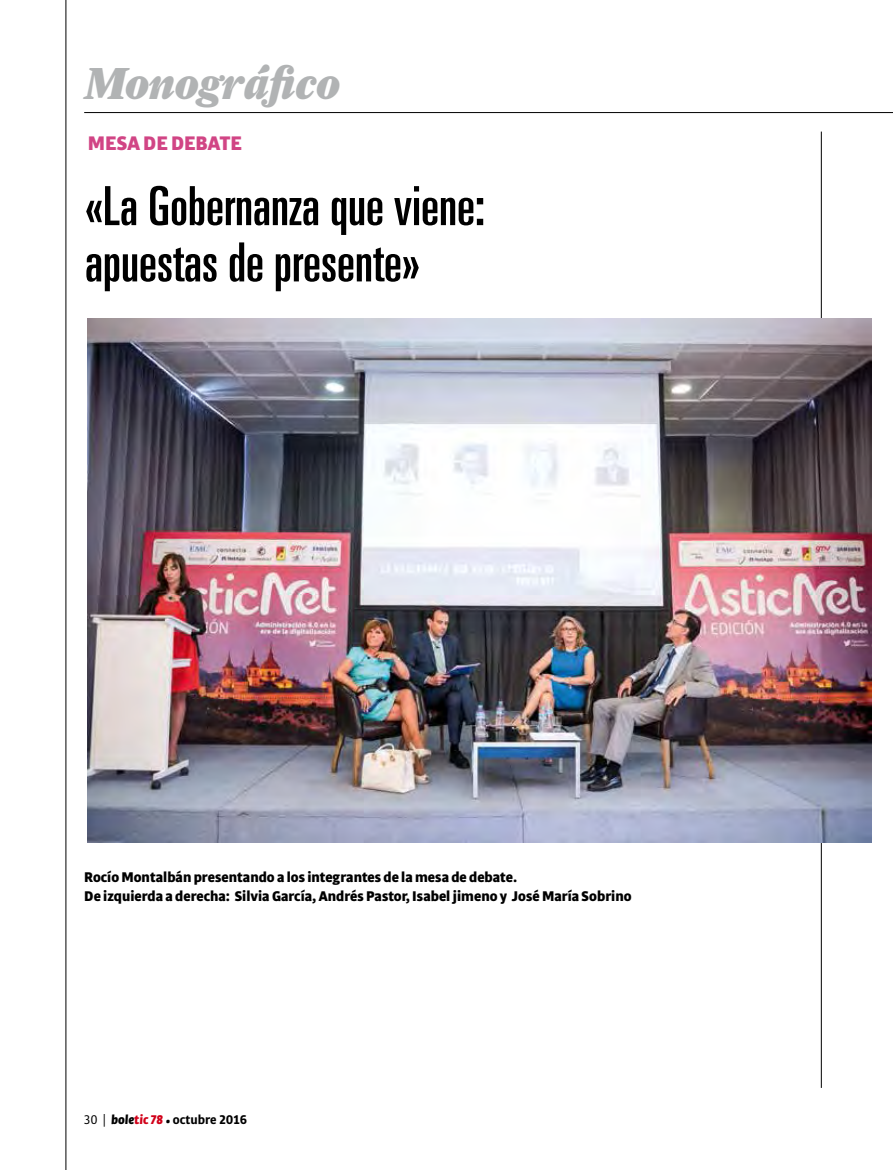
<style>
.page{position:relative;width:893px;height:1170px;background:#fff}
.page>*{position:absolute;margin:0;border:0;box-sizing:border-box;transform-origin:0 0}
.t1{font:ultra-condensed 54px/56.2px "Univers LT Std";color:#000}
.t2{font:italic 900 45px "Farnham Display";color:#b1b3b4}
.t3{font:900 21px "Bulo";color:#d14585}
.t4{font:900 15px/18.8px "Bulo";color:#000}
.t5{font:700 13.5px "Bulo";color:#000}
.s1{font-weight:400}
.s2{font-family:"Benton Gothic";font-weight:400}
.s3{font-weight:900;font-style:italic}
.s4{font-weight:900;font-style:italic;color:#d10019}
</style>
<div class="page">
<hr style="left:84px;top:112px;width:809px;height:1px;background:#000">
<hr style="left:66px;top:0;width:1px;height:1169px;background:#000">
<hr style="left:821px;top:132px;width:1px;height:955px;background:#000">
<img style="left:88px;top:319px;width:783px;height:523px">
<h2 class="t2" style="left:85px;top:55px;width:257px">Monográfico</h2>
<h3 class="t3" style="left:88px;top:129px;width:156px">MESA DE DEBATE</h3>
<h1 class="t1" style="left:85px;top:177px;width:401px">«La Gobernanza que viene: apuestas de presente»</h1>
<p class="t4" style="left:84px;top:867px;width:549px">Rocío Montalbán presentando a los integrantes de la mesa de debate.<br>De izquierda a derecha: Silvia García, Andrés Pastor, Isabel jimeno y José María Sobrino</p>
<p class="t5" style="left:84px;top:1111px;width:164px"><span class="s1">30</span> <span class="s2">|</span> <span class="s3">bole</span><span class="s4">tic 78</span> <span class="s3">•</span> octubre 2016</p>
</div>
